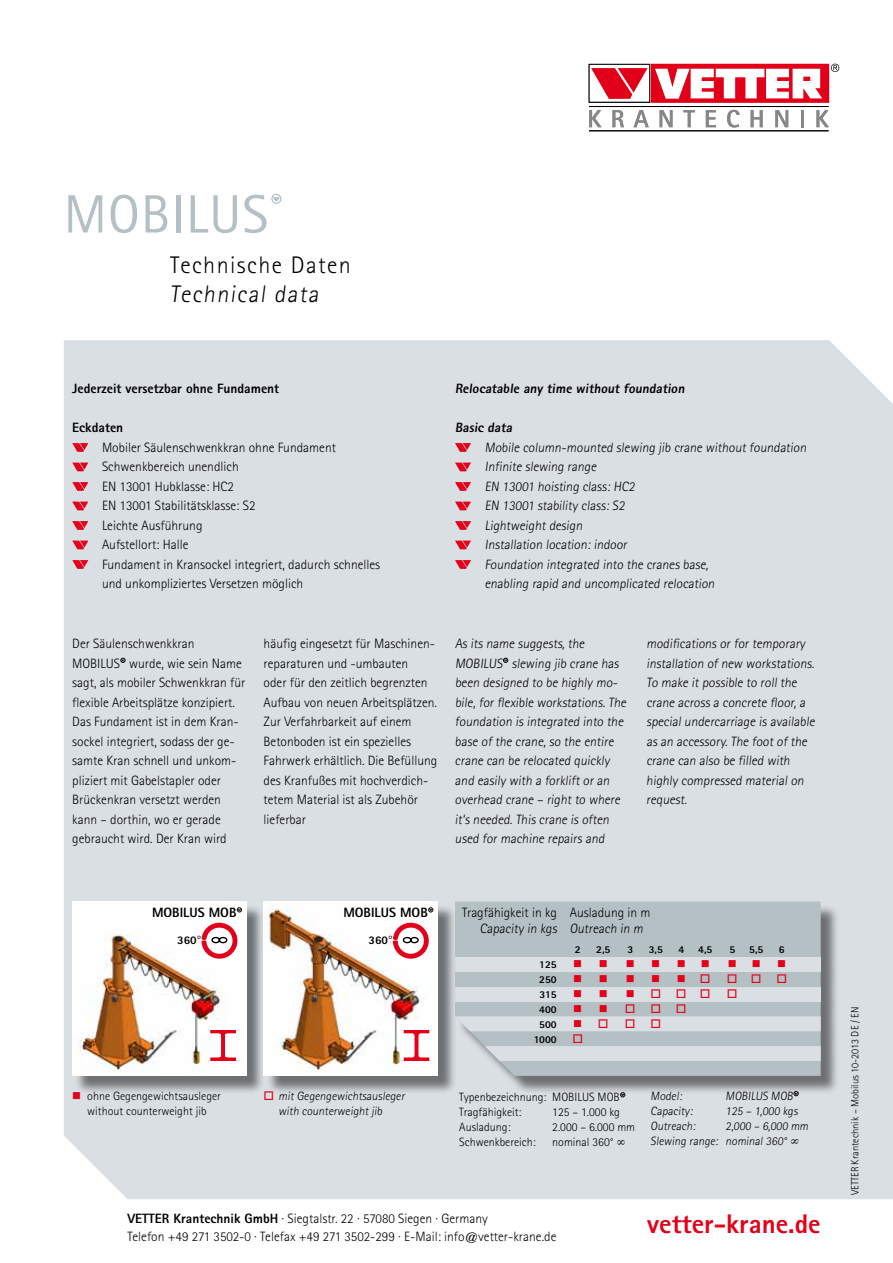
<style>
.page{position:relative;width:893px;height:1263px;background:#fff}
.page>*{position:absolute;margin:0;border:0;box-sizing:border-box;transform-origin:0 0}
.t1{font:54px "Rotis Sans Serif";letter-spacing:.02em;color:#b5c0c5}
.t2{font:800 27px "Rotis Sans Serif";color:#e20019}
.t3{font:300 24px/28.8px "Rotis Sans Serif";letter-spacing:.06em;color:#000}
.t4{font:300 13.5px/19.5px "Rotis Sans Serif";color:#000}
.t5{font:800 13.5px "Rotis Sans Serif";color:#000}
.t6{font:300 12px/15px "Rotis Sans Serif";color:#000}
.t7{font:12px "Wingdings";color:#e2001a}
.t8{font:800 11.7px "Rotis Sans Serif";color:#000}
.t9{font:300 10.5px "Rotis Sans Serif";color:#000}
.t10{font:800 10.5px "Rotis Sans Serif";color:#000}
.s1{color:#e2001a}
.s2{font-weight:800}
</style>
<div class="page">
<div style="left:64px;top:340px;width:829px;height:859px;background:#dadfe3"></div>
<svg style="left:831px;top:64px;width:8px;height:8px"></svg>
<svg style="left:653px;top:66px;width:174px;height:34px"></svg>
<div style="left:651px;top:64px;width:178px;height:38px;border:1px solid #e20019"></div>
<svg style="left:589px;top:110px;width:13px;height:17px"></svg>
<svg style="left:612px;top:110px;width:12px;height:17px"></svg>
<svg style="left:633px;top:110px;width:16px;height:17px"></svg>
<svg style="left:660px;top:110px;width:12px;height:17px"></svg>
<svg style="left:683px;top:110px;width:12px;height:17px"></svg>
<svg style="left:706px;top:110px;width:10px;height:17px"></svg>
<svg style="left:727px;top:110px;width:13px;height:18px"></svg>
<svg style="left:751px;top:110px;width:12px;height:17px"></svg>
<svg style="left:775px;top:110px;width:13px;height:17px"></svg>
<hr style="left:801px;top:110px;width:3px;height:17px;background:#868789">
<svg style="left:816px;top:110px;width:13px;height:17px"></svg>
<div style="left:589px;top:64px;width:61px;height:38px;border:1px solid #000"></div>
<svg style="left:591px;top:68px;width:57px;height:31px"></svg>
<hr style="left:589px;top:131px;width:240px;height:1px;background:#000">
<hr style="left:589px;top:106px;width:240px;height:1px;background:#000">
<svg style="left:655px;top:69px;width:167px;height:30px"></svg>
<svg style="left:273px;top:197px;width:6px;height:4px"></svg>
<div style="left:271px;top:194px;width:10px;height:10px;border:1px solid #adbcc4;border-radius:50%"></div>
<svg style="left:72px;top:443px;width:16px;height:9px"></svg>
<svg style="left:72px;top:463px;width:16px;height:8px"></svg>
<svg style="left:72px;top:482px;width:16px;height:9px"></svg>
<svg style="left:72px;top:502px;width:16px;height:8px"></svg>
<svg style="left:72px;top:521px;width:16px;height:9px"></svg>
<svg style="left:72px;top:541px;width:16px;height:8px"></svg>
<svg style="left:72px;top:560px;width:16px;height:9px"></svg>
<svg style="left:455px;top:443px;width:16px;height:9px"></svg>
<svg style="left:455px;top:463px;width:16px;height:8px"></svg>
<svg style="left:455px;top:482px;width:16px;height:9px"></svg>
<svg style="left:455px;top:502px;width:16px;height:8px"></svg>
<svg style="left:455px;top:521px;width:16px;height:9px"></svg>
<svg style="left:455px;top:541px;width:16px;height:8px"></svg>
<svg style="left:455px;top:560px;width:16px;height:9px"></svg>
<svg style="left:121px;top:658px;width:4px;height:5px"></svg>
<svg style="left:503px;top:658px;width:5px;height:5px"></svg>
<svg style="left:620px;top:1094px;width:5px;height:3px"></svg>
<div style="left:457px;top:904px;width:383px;height:190px;background:#000;opacity:.5"></div>
<div style="left:455px;top:901px;width:366px;height:175px;background:#b5c0c5"></div>
<div style="left:455px;top:986px;width:366px;height:15px;background:#dadfe3"></div>
<div style="left:455px;top:957px;width:366px;height:15px;background:#dadfe3"></div>
<div style="left:75px;top:904px;width:190px;height:190px;background:#000;opacity:.5"></div>
<div style="left:72px;top:901px;width:175px;height:175px;background:#fff"></div>
<img style="left:72px;top:922px;width:157px;height:151px">
<div style="left:266px;top:904px;width:190px;height:190px;background:#000;opacity:.5"></div>
<div style="left:264px;top:901px;width:174px;height:175px;background:#fff"></div>
<img style="left:264px;top:908px;width:165px;height:165px">
<svg style="left:237px;top:907px;width:5px;height:5px"></svg>
<svg style="left:428px;top:907px;width:5px;height:5px"></svg>
<div style="left:211px;top:1031px;width:24px;height:2px;border:1px solid #e2001a"></div>
<div style="left:211px;top:1058px;width:24px;height:2px;border:1px solid #e2001a"></div>
<div style="left:222px;top:1031px;width:2px;height:29px;border:1px solid #e2001a"></div>
<svg style="left:219px;top:1055px;width:8px;height:4px"></svg>
<svg style="left:219px;top:1032px;width:8px;height:4px"></svg>
<div style="left:404px;top:1031px;width:25px;height:2px;border:1px solid #e2001a"></div>
<div style="left:404px;top:1058px;width:25px;height:2px;border:1px solid #e2001a"></div>
<div style="left:415px;top:1031px;width:3px;height:29px;border:1px solid #e2001a"></div>
<svg style="left:412px;top:1055px;width:9px;height:4px"></svg>
<svg style="left:412px;top:1032px;width:9px;height:4px"></svg>
<svg style="left:81px;top:1100px;width:12px;height:1px"></svg>
<svg style="left:274px;top:1100px;width:12px;height:1px"></svg>
<svg style="left:197px;top:923px;width:40px;height:36px"></svg>
<svg style="left:389px;top:923px;width:40px;height:36px"></svg>
<svg style="left:574px;top:975px;width:33px;height:7px"></svg>
<div style="left:627px;top:972px;width:147px;height:15px;background:#b5c0c5"></div>
<svg style="left:455px;top:1005px;width:366px;height:56px;background:#c8d0d4"></svg>
<h1 class="t1" style="left:64px;top:182px;width:206px">MOBILUS</h1>
<h3 class="t3" style="left:170px;top:251px;width:182px">Technische Daten<br>Technical data</h3>
<p class="t5" style="left:72px;top:380px;width:208px">Jederzeit versetzbar ohne Fundament</p>
<p class="t5" style="left:72px;top:419px;width:52px">Eckdaten</p>
<p class="t4" style="left:102px;top:437px;width:280px">Mobiler Säulenschwenkkran ohne Fundament<br>Schwenkbereich unendlich<br>EN 13001 Hubklasse: HC2<br>EN 13001 Stabilitätsklasse: S2<br>Leichte Ausführung<br>Aufstellort: Halle<br>Fundament in Kransockel integriert, dadurch schnelles und unkompliziertes Versetzen möglich</p>
<p class="t5" style="left:455px;top:380px;width:233px">Relocatable any time without foundation</p>
<p class="t5" style="left:455px;top:419px;width:61px">Basic data</p>
<p class="t4" style="left:485px;top:437px;width:325px">Mobile column-mounted slewing jib crane without foundation Infinite slewing range<br>EN 13001 hoisting class: HC2<br>EN 13001 stability class: S2<br>Lightweight design<br>Installation location: indoor<br>Foundation integrated into the cranes base,<br>enabling rapid and uncomplicated relocation</p>
<p class="t4" style="left:72px;top:634px;width:175px">Der Säulenschwenkkran<br>MOBILUS wurde, wie sein Name sagt, als mobiler Schwenkkran für flexible Arbeitsplätze konzipiert.<br>Das Fundament ist in dem Kran&shy;sockel integriert, sodass der ge&shy;samte Kran schnell und unkom&shy;pliziert mit Gabelstapler oder<br>Brückenkran versetzt werden kann – dorthin, wo er gerade gebraucht wird. Der Kran wird</p>
<p class="t4" style="left:455px;top:634px;width:175px">As its name suggests, the<br>MOBILUS slewing jib crane has been designed to be highly mo&shy;bile, for flexible workstations. The foundation is integrated into the base of the crane, so the entire crane can be relocated quickly and easily with a forklift or an overhead crane – right to where it‘s needed. This crane is often used for machine repairs and</p>
<p class="t4" style="left:264px;top:634px;width:175px">häufig eingesetzt für Maschinen&shy;reparaturen und -umbauten<br>oder für den zeitlich begrenzten<br>Aufbau von neuen Arbeitsplätzen.<br>Zur Verfahrbarkeit auf einem<br>Betonboden ist ein spezielles<br>Fahrwerk erhältlich. Die Befüllung des Kranfußes mit hochverdich&shy;tetem Material ist als Zubehör lieferbar</p>
<p class="t4" style="left:646px;top:634px;width:172px">modifications or for temporary installation of new workstations.<br>To make it possible to roll the crane across a concrete floor, a special undercarriage is available as an accessory. The foot of the crane can also be filled with highly compressed material on request.</p>
<p class="t5" style="left:152px;top:904px;width:86px">MOBILUS MOB</p>
<p class="t5" style="left:343px;top:904px;width:86px">MOBILUS MOB</p>
<p class="t8" style="left:177px;top:932px;width:21px">360</p>
<p class="t8" style="left:369px;top:932px;width:21px">360</p>
<p class="t4" style="left:462px;top:904px;width:98px;line-height:16.5px;text-align:right">Tragfähigkeit in kg<br>Capacity in kgs</p>
<p class="t4" style="left:570px;top:904px;width:82px;line-height:16.5px">Ausladung in m<br>Outreach in m</p>
<p class="t10" style="left:575px;top:943px;width:7px">2</p>
<p class="t10" style="left:596px;top:943px;width:16px">2,5</p>
<p class="t10" style="left:627px;top:943px;width:7px">3</p>
<p class="t10" style="left:649px;top:943px;width:16px">3,5</p>
<p class="t10" style="left:678px;top:943px;width:7px">4</p>
<p class="t10" style="left:698px;top:943px;width:16px">4,5</p>
<p class="t10" style="left:729px;top:943px;width:7px">5</p>
<p class="t10" style="left:749px;top:943px;width:16px">5,5</p>
<p class="t10" style="left:779px;top:943px;width:7px">6</p>
<p class="t10" style="left:539px;top:958px;width:19px">125</p>
<p class="t7" style="left:777px;top:957px;width:10px">■</p>
<p class="t10" style="left:539px;top:973px;width:19px">250</p>
<p class="t7" style="left:727px;top:972px;width:62px">□□□</p>
<p class="t10" style="left:540px;top:988px;width:19px">315</p>
<p class="t7" style="left:626px;top:987px;width:86px">■□□□</p>
<p class="t10" style="left:539px;top:1003px;width:19px">400</p>
<p class="t7" style="left:625px;top:1002px;width:63px">□□□</p>
<p class="t10" style="left:539px;top:1017px;width:19px">500</p>
<p class="t10" style="left:534px;top:1032px;width:24px">1000</p>
<p class="t6" style="left:279px;top:1089px;width:129px;text-indent:-15px"><span class="s1">□</span> mit Gegengewichtsausleger with counterweight jib</p>
<p class="t6" style="left:72px;top:1089px;width:150px;text-align:center"><span class="s1">■</span> ohne Gegengewichtsausleger without counterweight jib</p>
<p class="t6" style="left:651px;top:1089px;width:35px">Model:</p>
<p class="t6" style="left:726px;top:1089px;width:71px">MOBILUS MOB</p>
<p class="t6" style="left:459px;top:1090px;width:162px">Typenbezeichnung: MOBILUS MOB<br>Tragfähigkeit:</p>
<p class="t6" style="left:651px;top:1104px;width:45px">Capacity:</p>
<p class="t6" style="left:726px;top:1104px;width:75px">125 – 1,000 kgs</p>
<p class="t6" style="left:651px;top:1119px;width:48px">Outreach:</p>
<p class="t6" style="left:552px;top:1105px;width:69px">125 – 1.000 kg</p>
<p class="t6" style="left:651px;top:1119px;width:161px;text-indent:75px">2,000 – 6,000 mm<br>Slewing range: nominal 360° ∞</p>
<p class="t6" style="left:459px;top:1120px;width:53px">Ausladung:</p>
<p class="t6" style="left:552px;top:1120px;width:84px">2.000 – 6.000 mm</p>
<p class="t6" style="left:459px;top:1135px;width:78px">Schwenkbereich:</p>
<p class="t6" style="left:552px;top:1135px;width:74px">nominal 360° ∞</p>
<p class="t4" style="left:128px;top:1209px;width:430px;line-height:18px"><span class="s2">VETTER Krantechnik GmbH</span> · Siegtalstr. 22 · 57080 Siegen · Germany<br>Telefon +49 271 3502-0 · Telefax +49 271 3502-299 · E-Mail: info@vetter-krane.de</p>
<h2 class="t2" style="left:647px;top:1207px;width:175px">vetter-krane.de</h2>
<p class="t9" style="left:849px;top:1195px;width:190px;rotate:-90deg">VETTER Krantechnik – Mobilus 10-2013 DE / EN</p>
</div>
